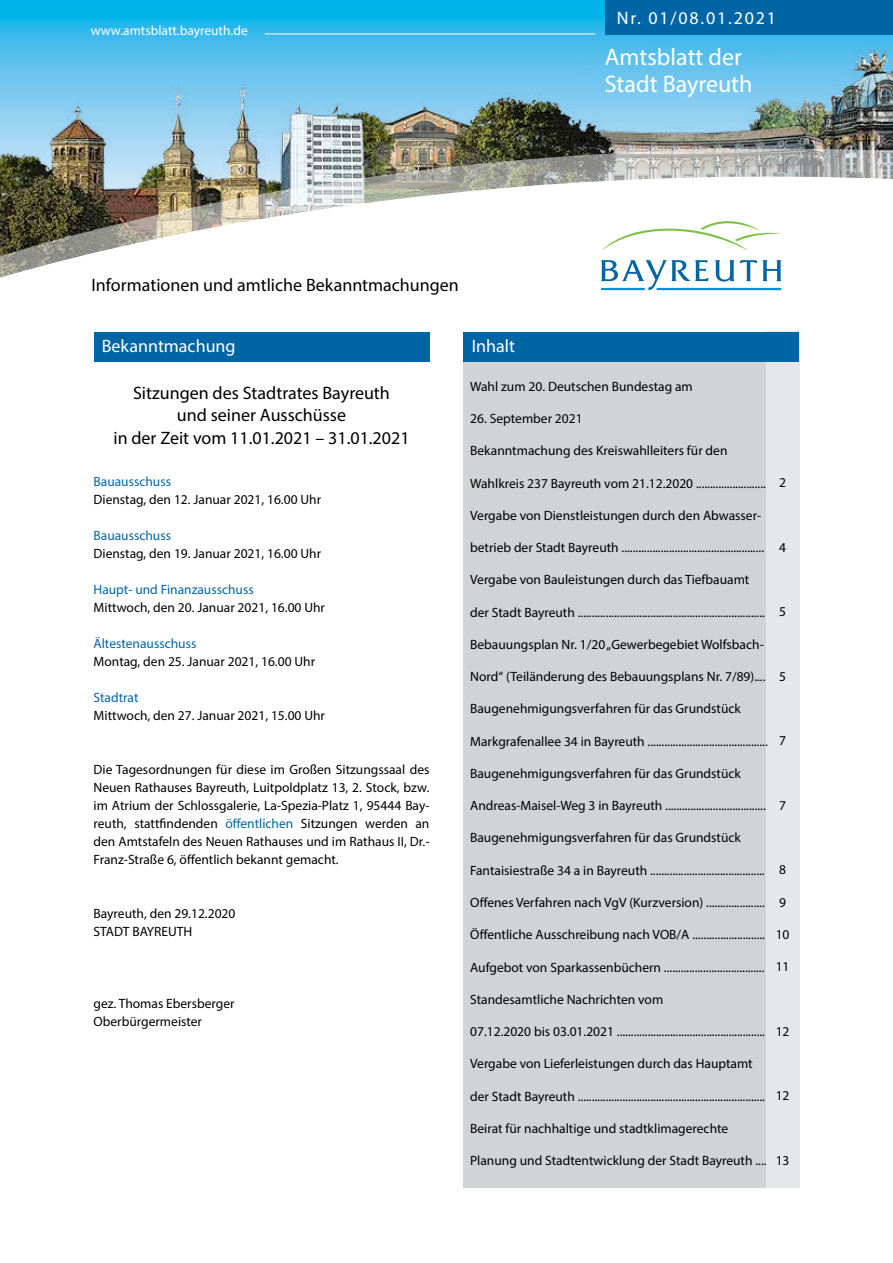
<style>
.page{position:relative;width:893px;height:1263px;background:#fff}
.page>*{position:absolute;margin:0;border:0;box-sizing:border-box;transform-origin:0 0}
.t1{font:24px/27px "Myriad Pro";color:#fff}
.t2{font:18px/22.5px "Myriad Pro";color:#000;text-align:center}
.t3{font:18px "Myriad Pro";color:#fff}
.t4{font:18px "Myriad Pro";letter-spacing:.1em;color:#fff}
.t5{font:13.5px/18px "Myriad Pro";color:#000}
.t6{font:13.5px "Myriad Pro";color:#0065a4}
.t7{font:13.5px "Myriad Pro";color:#fff}
.s1{color:#0065a4}
</style>
<div class="page">
<div style="left:463px;top:333px;width:336px;height:855px;background:#d1d3d4"></div>
<div style="left:766px;top:332px;width:33px;height:856px;background:#e6e7e8"></div>
<div style="left:463px;top:332px;width:336px;height:29px;background:#0065a4"></div>
<img style="left:0;top:7px;width:893px;height:142px">
<img style="left:0;top:149px;width:893px;height:8px">
<img style="left:0;top:157px;width:893px;height:134px">
<div style="left:605px;top:0;width:288px;height:34px;background:#0065a4"></div>
<hr style="left:265px;top:34px;width:330px;height:1px;background:#fff">
<svg style="left:601px;top:221px;width:180px;height:30px"></svg>
<svg style="left:740px;top:260px;width:41px;height:21px"></svg>
<svg style="left:715px;top:260px;width:19px;height:22px"></svg>
<hr style="left:657px;top:288px;width:124px;height:2px;background:#0093d0">
<svg style="left:601px;top:260px;width:108px;height:30px"></svg>
<div style="left:94px;top:332px;width:335px;height:29px;background:#0065a4"></div>
<p class="t7" style="left:91px;top:22px;width:158px">www.amtsblatt.bayreuth.de</p>
<h2 class="t4" style="left:617px;top:7px;width:161px">Nr. 01/08.01.2021</h2>
<h1 class="t1" style="left:605px;top:43px;width:149px">Amtsblatt der<br>Stadt Bayreuth</h1>
<h2 class="t2" style="left:91px;top:273px;width:369px">Informationen und amtliche Bekanntmachungen</h2>
<h2 class="t3" style="left:102px;top:335px;width:135px">Bekanntmachung</h2>
<h2 class="t2" style="left:113px;top:381px;width:298px">Sitzungen des Stadtrates Bayreuth<br>und seiner Ausschüsse<br>in der Zeit vom 11.01.2021 – 31.01.2021</h2>
<p class="t6" style="left:94px;top:473px;width:79px">Bauausschuss</p>
<p class="t5" style="left:94px;top:490px;width:229px">Dienstag, den 12. Januar 2021, 16.00 Uhr</p>
<p class="t6" style="left:94px;top:527px;width:79px">Bauausschuss</p>
<p class="t5" style="left:94px;top:544px;width:229px">Dienstag, den 19. Januar 2021, 16.00 Uhr</p>
<p class="t6" style="left:94px;top:581px;width:162px">Haupt- und Finanzausschuss</p>
<p class="t5" style="left:94px;top:598px;width:233px">Mittwoch, den 20. Januar 2021, 16.00 Uhr</p>
<p class="t6" style="left:94px;top:635px;width:104px">Ältestenausschuss</p>
<p class="t5" style="left:94px;top:652px;width:223px">Montag, den 25. Januar 2021, 16.00 Uhr</p>
<p class="t6" style="left:94px;top:689px;width:46px">Stadtrat</p>
<p class="t5" style="left:94px;top:706px;width:233px">Mittwoch, den 27. Januar 2021, 15.00 Uhr</p>
<p class="t5" style="left:94px;top:760px;width:337px;text-align:justify">Die Tagesordnungen für diese im Großen Sitzungssaal des Neuen Rathauses Bayreuth, Luitpoldplatz 13, 2. Stock, bzw. im Atrium der Schlossgalerie, La-Spezia-Platz 1, 95444 Bay&shy;reuth, stattfindenden <span class="s1">öffentlichen</span> Sitzungen werden an den Amtstafeln des Neuen Rathauses und im Rathaus II, Dr.- Franz-Straße 6, öffentlich bekannt gemacht.</p>
<p class="t5" style="left:94px;top:904px;width:143px">Bayreuth, den 29.12.2020<br>STADT BAYREUTH</p>
<p class="t5" style="left:94px;top:994px;width:143px">gez. Thomas Ebersberger<br>Oberbürgermeister</p>
<h2 class="t3" style="left:472px;top:335px;width:45px">Inhalt</h2>
<p class="t5" style="left:470px;top:377px;width:224px">Wahl zum 20. Deutschen Bundestag am</p>
<p class="t5" style="left:470px;top:409px;width:114px">26. September 2021</p>
<p class="t5" style="left:470px;top:442px;width:259px">Bekanntmachung des Kreiswahlleiters für den</p>
<p class="t5" style="left:470px;top:474px;width:297px">Wahlkreis 237 Bayreuth vom 21.12.2020 .........................</p>
<p class="t5" style="left:470px;top:506px;width:292px">Vergabe von Dienstleistungen durch den Abwasser-</p>
<p class="t5" style="left:470px;top:538px;width:295px">betrieb der Stadt Bayreuth ...................................................</p>
<p class="t5" style="left:470px;top:571px;width:281px">Vergabe von Bauleistungen durch das Tiefbauamt</p>
<p class="t5" style="left:470px;top:603px;width:296px">der Stadt Bayreuth ...................................................................</p>
<p class="t5" style="left:470px;top:635px;width:295px">Bebauungsplan Nr. 1/20 „Gewerbegebiet Wolfsbach-</p>
<p class="t5" style="left:470px;top:667px;width:297px">Nord“ (Teiländerung des Bebauungsplans Nr. 7/89)....</p>
<p class="t5" style="left:470px;top:700px;width:272px">Baugenehmigungsverfahren für das Grundstück</p>
<p class="t5" style="left:470px;top:732px;width:299px">Markgrafenallee 34 in Bayreuth ...........................................</p>
<p class="t5" style="left:470px;top:764px;width:272px">Baugenehmigungsverfahren für das Grundstück</p>
<p class="t5" style="left:470px;top:796px;width:297px">Andreas-Maisel-Weg 3 in Bayreuth ....................................</p>
<p class="t5" style="left:470px;top:829px;width:272px">Baugenehmigungsverfahren für das Grundstück</p>
<p class="t5" style="left:470px;top:861px;width:296px">Fantaisiestraße 34 a in Bayreuth .........................................</p>
<p class="t5" style="left:470px;top:893px;width:296px">Offenes Verfahren nach VgV (Kurzversion) .....................</p>
<p class="t5" style="left:470px;top:925px;width:296px">Öffentliche Ausschreibung nach VOB/A ..........................</p>
<p class="t5" style="left:470px;top:958px;width:296px">Aufgebot von Sparkassenbüchern ....................................</p>
<p class="t5" style="left:470px;top:990px;width:195px">Standesamtliche Nachrichten vom</p>
<p class="t5" style="left:470px;top:1022px;width:296px">07.12.2020 bis 03.01.2021 .....................................................</p>
<p class="t5" style="left:470px;top:1054px;width:284px">Vergabe von Lieferleistungen durch das Hauptamt</p>
<p class="t5" style="left:470px;top:1087px;width:296px">der Stadt Bayreuth ...................................................................</p>
<p class="t5" style="left:470px;top:1119px;width:260px">Beirat für nachhaltige und stadtklimagerechte</p>
<p class="t5" style="left:470px;top:1151px;width:298px">Planung und Stadtentwicklung der Stadt Bayreuth ....</p>
<p class="t5" style="left:779px;top:473px;width:8px">2</p>
<p class="t5" style="left:779px;top:538px;width:8px">4</p>
<p class="t5" style="left:779px;top:602px;width:8px">5</p>
<p class="t5" style="left:779px;top:667px;width:8px">5</p>
<p class="t5" style="left:779px;top:731px;width:8px">7</p>
<p class="t5" style="left:779px;top:796px;width:8px">7</p>
<p class="t5" style="left:779px;top:860px;width:8px">8</p>
<p class="t5" style="left:779px;top:893px;width:8px">9</p>
<p class="t5" style="left:776px;top:925px;width:15px">10</p>
<p class="t5" style="left:776px;top:957px;width:15px">11</p>
<p class="t5" style="left:776px;top:1022px;width:15px">12</p>
<p class="t5" style="left:776px;top:1086px;width:15px">12</p>
<p class="t5" style="left:776px;top:1151px;width:15px">13</p>
</div>
